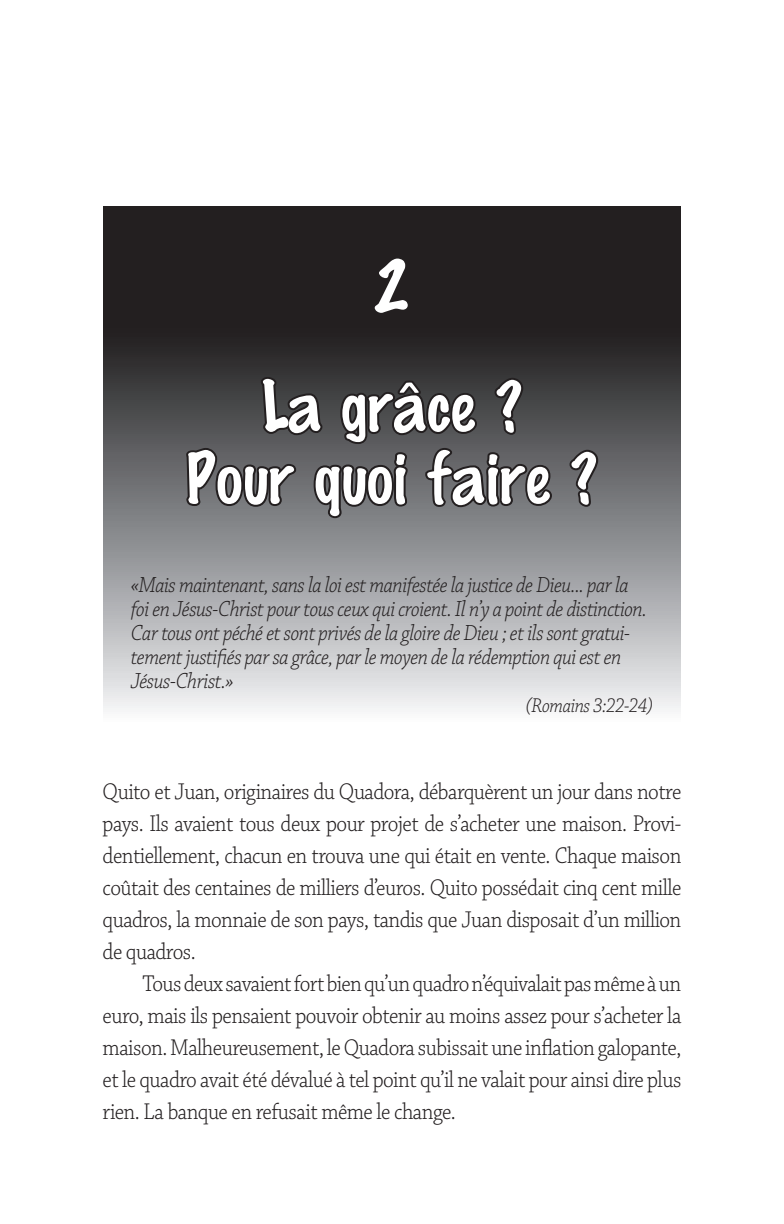
<style>
.page{position:relative;width:784px;height:1224px;background:#fff}
.page>*{position:absolute;margin:0;border:0;box-sizing:border-box;transform-origin:0 0}
.t1{font:72px/120px "Marking Pen";color:#fff;text-align:center}
.t2{font:300 24px/32px "Chaparral Pro";letter-spacing:-.025em;color:#231f20;text-align:justify;scale:.9 1}
.t3{font:italic 300 23px/24px "Chaparral Pro";letter-spacing:-.025em;color:#231f20;scale:.9 1}
.t4{font:italic 300 21px "Chaparral Pro";letter-spacing:-.025em;color:#231f20;scale:.9 1}
</style>
<div class="page">
<svg style="left:104px;top:206px;width:576px;height:504px;background:#717072"></svg>
<div style="left:370px;top:256px;width:41px;height:61px;background:#231f20"></div>
<svg style="left:183px;top:374px;width:371px;height:146px;background:#4d4c4e"></svg>
<svg style="left:567px;top:446px;width:33px;height:64px;background:#565558"></svg>
<h1 class="t1" style="left:261px;top:228px;width:262px">2<br>La grâce ?</h1>
<h1 class="t1" style="left:186px;top:420px;width:412px">Pour quoi faire ?</h1>
<p class="t3" style="left:131px;top:573px;width:574px">«Mais maintenant, sans la loi est manifestée la justice de Dieu... par la foi en Jésus-Christ pour tous ceux qui croient. Il n’y a point de distinction.<br>Car tous ont péché et sont privés de la gloire de Dieu ; et ils sont gratui&shy;tement justifiés par sa grâce, par le moyen de la rédemption qui est en Jésus-Christ.»</p>
<p class="t4" style="left:525px;top:694px;width:143px">(Romains 3:22-24)</p>
<p class="t2" style="left:103px;top:776px;width:644px">Quito et Juan, originaires du Quadora, débarquèrent un jour dans notre pays. Ils avaient tous deux pour projet de s’acheter une maison. Provi&shy;dentiellement, chacun en trouva une qui était en vente. Chaque maison coûtait des centaines de milliers d’euros. Quito possédait cinq cent mille quadros, la monnaie de son pays, tandis que Juan disposait d’un million de quadros.</p>
<p class="t2" style="left:103px;top:968px;width:644px;text-indent:40px">Tous deux savaient fort bien qu’un quadro n’équivalait pas même à un euro, mais ils pensaient pouvoir obtenir au moins assez pour s’acheter la maison. Malheureusement, le Quadora subissait une inflation galopante, et le quadro avait été dévalué à tel point qu’il ne valait pour ainsi dire plus rien. La banque en refusait même le change.</p>
</div>
